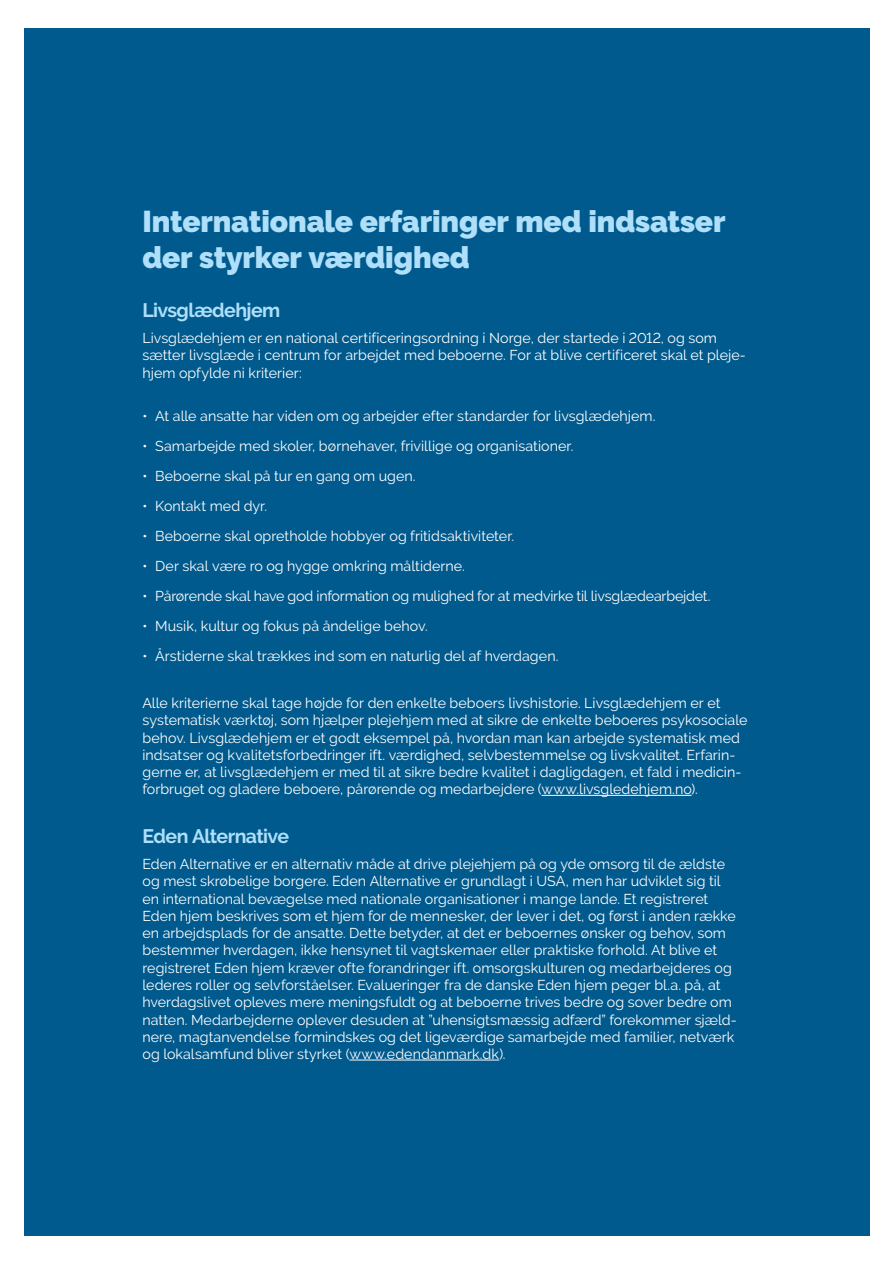
<style>
.page{position:relative;width:893px;height:1263px;background:#fff}
.page>*{position:absolute;margin:0;border:0;box-sizing:border-box;transform-origin:0 0}
.t1{font:900 30px/36px "Raleway";letter-spacing:-.005em;color:#afdff9}
.t2{font:700 19.5px "Raleway";letter-spacing:-.03em;color:#afdff9}
.t3{font:14.25px/17.2px "Raleway";letter-spacing:.005em;color:#fff}
.t4{font:14.25px "Raleway";letter-spacing:-.015em;color:#fff}
</style>
<div class="page">
<div style="left:24px;top:28px;width:845px;height:1207px;background:#005a8d"></div>
<hr style="left:541px;top:795px;width:151px;height:1px;background:#fff">
<hr style="left:349px;top:1060px;width:150px;height:1px;background:#fff">
<h1 class="t1" style="left:142px;top:204px;width:585px">Internationale erfaringer med indsatser der styrker værdighed</h1>
<h2 class="t2" style="left:142px;top:299px;width:139px">Livsglædehjem</h2>
<p class="t3" style="left:142px;top:329px;width:605px">Livsglædehjem er en national certificeringsordning i Norge, der startede i 2012, og som sætter livsglæde i centrum for arbejdet med beboerne. For at blive certificeret skal et pleje&shy;hjem opfylde ni kriterier:</p>
<p class="t3" style="left:142px;top:407px;width:514px">• At alle ansatte har viden om og arbejder efter standarder for livsglædehjem.</p>
<p class="t3" style="left:142px;top:437px;width:432px">• Samarbejde med skoler, børnehaver, frivillige og organisationer.</p>
<p class="t3" style="left:142px;top:467px;width:275px">• Beboerne skal på tur en gang om ugen.</p>
<p class="t3" style="left:142px;top:497px;width:126px">• Kontakt med dyr.</p>
<p class="t3" style="left:142px;top:527px;width:373px">• Beboerne skal opretholde hobbyer og fritidsaktiviteter.</p>
<p class="t3" style="left:142px;top:557px;width:324px">• Der skal være ro og hygge omkring måltiderne.</p>
<p class="t4" style="left:142px;top:587px;width:569px">• Pårørende skal have god information og mulighed for at medvirke til livsglædearbejdet.</p>
<p class="t3" style="left:142px;top:617px;width:287px">• Musik, kultur og fokus på åndelige behov.</p>
<p class="t3" style="left:142px;top:647px;width:417px">• Årstiderne skal trækkes ind som en naturlig del af hverdagen.</p>
<p class="t3" style="left:142px;top:694px;width:606px">Alle kriterierne skal tage højde for den enkelte beboers livshistorie. Livsglædehjem er et systematisk værktøj, som hjælper plejehjem med at sikre de enkelte beboeres psykosociale behov. Livsglædehjem er et godt eksempel på, hvordan man kan arbejde systematisk med indsatser og kvalitetsforbedringer ift. værdighed, selvbestemmelse og livskvalitet. Erfarin&shy;gerne er, at livsglædehjem er med til at sikre bedre kvalitet i dagligdagen, et fald i medicin&shy;forbruget og gladere beboere, pårørende og medarbejdere (www.livsgledehjem.no).</p>
<h2 class="t2" style="left:142px;top:825px;width:148px">Eden Alternative</h2>
<p class="t3" style="left:142px;top:855px;width:596px">Eden Alternative er en alternativ måde at drive plejehjem på og yde omsorg til de ældste og mest skrøbelige borgere. Eden Alternative er grundlagt i USA, men har udviklet sig til en international bevægelse med nationale organisationer i mange lande. Et registreret Eden hjem beskrives som et hjem for de mennesker, der lever i det, og først i anden række en arbejdsplads for de ansatte. Dette betyder, at det er beboernes ønsker og behov, som bestemmer hverdagen, ikke hensynet til vagtskemaer eller praktiske forhold. At blive et registreret Eden hjem kræver ofte forandringer ift. omsorgskulturen og medarbejderes og lederes roller og selvforståelser. Evalueringer fra de danske Eden hjem peger bl.a. på, at hverdagslivet opleves mere meningsfuldt og at beboerne trives bedre og sover bedre om natten. Medarbejderne oplever desuden at ”uhensigtsmæssig adfærd” forekommer sjæld&shy;nere, magtanvendelse formindskes og det ligeværdige samarbejde med familier, netværk og lokalsamfund bliver styrket (www.edendanmark.dk).</p>
</div>
